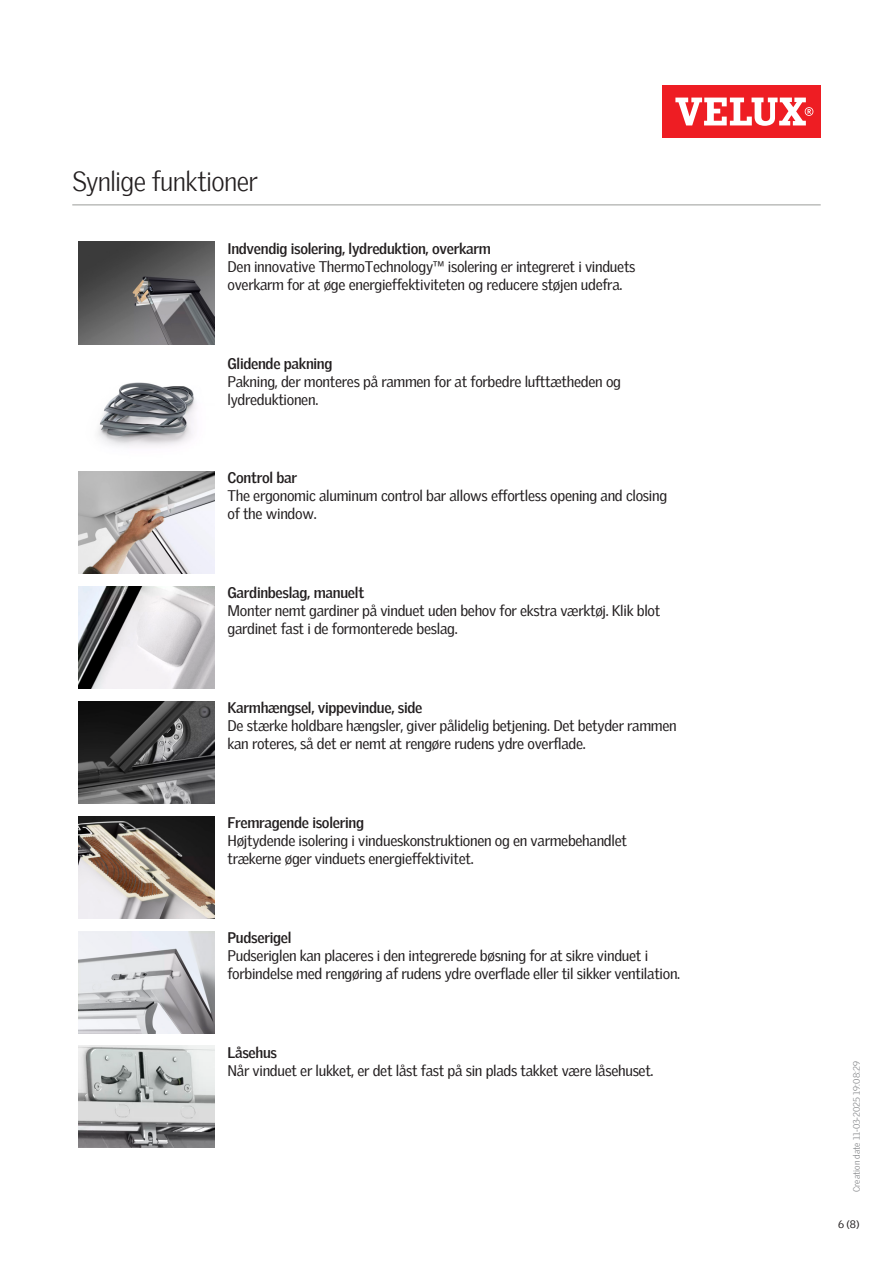
<style>
.page{position:relative;width:893px;height:1263px;background:#fff}
.page>*{position:absolute;margin:0;border:0;box-sizing:border-box;transform-origin:0 0}
.Headline_With_Line_B{font:300 27px "Velux Gothic";letter-spacing:-.025em;color:#231f20}
.Body_Heading{font:15px/18px "Velux Gothic";letter-spacing:-.02em;color:#231f20}
.t1{font:10.5px "Velux Gothic";color:#231f20}
.t2{font:300 9px "Velux Gothic";color:#7c7e81}
.s1{font-weight:700}
</style>
<div class="page">
<div style="left:662px;top:85px;width:159px;height:53px;background:#ee1d23"></div>
<svg style="left:675px;top:98px;width:138px;height:28px"></svg>
<hr style="left:72px;top:204px;width:749px;height:2px;background:#bcbdbb">
<img style="left:79px;top:242px;width:136px;height:102px">
<img style="left:98px;top:382px;width:98px;height:65px">
<img style="left:79px;top:472px;width:136px;height:102px">
<img style="left:79px;top:586px;width:136px;height:103px">
<img style="left:79px;top:701px;width:136px;height:102px">
<img style="left:79px;top:816px;width:136px;height:102px">
<img style="left:79px;top:931px;width:136px;height:102px">
<img style="left:79px;top:1046px;width:136px;height:102px">
<p class="Headline_With_Line_B" style="left:72px;top:161px;width:187px">Synlige funktioner</p>
<p class="Body_Heading" style="left:227px;top:238px;width:409px"><span class="s1">Indvendig isolering, lydreduktion, overkarm<br></span>Den innovative ThermoTechnology™ isolering er integreret i vinduets overkarm for at øge energieffektiviteten og reducere støjen udefra.</p>
<p class="Body_Heading" style="left:227px;top:353px;width:395px"><span class="s1">Glidende pakning<br></span>Pakning, der monteres på rammen for at forbedre lufttætheden og lydreduktionen.</p>
<p class="Body_Heading" style="left:227px;top:468px;width:441px"><span class="s1">Control bar<br></span>The ergonomic aluminum control bar allows effortless opening and closing of the window.</p>
<p class="Body_Heading" style="left:227px;top:582px;width:434px"><span class="s1">Gardinbeslag, manuelt<br></span>Monter nemt gardiner på vinduet uden behov for ekstra værktøj. Klik blot gardinet fast i de formonterede beslag.</p>
<p class="Body_Heading" style="left:227px;top:697px;width:451px"><span class="s1">Karmhængsel, vippevindue, side<br></span>De stærke holdbare hængsler, giver pålidelig betjening. Det betyder rammen kan roteres, så det er nemt at rengøre rudens ydre overflade.</p>
<p class="Body_Heading" style="left:227px;top:812px;width:401px"><span class="s1">Fremragende isolering<br></span>Højtydende isolering i vindueskonstruktionen og en varmebehandlet trækerne øger vinduets energieffektivitet.</p>
<p class="Body_Heading" style="left:227px;top:927px;width:454px"><span class="s1">Pudserigel<br></span>Pudseriglen kan placeres i den integrerede bøsning for at sikre vinduet i forbindelse med rengøring af rudens ydre overflade eller til sikker ventilation.</p>
<p class="Body_Heading" style="left:227px;top:1042px;width:428px"><span class="s1">Låsehus<br></span>Når vinduet er lukket, er det låst fast på sin plads takket være låsehuset.</p>
<p class="t2" style="left:850px;top:1192px;width:132px;rotate:-90deg">Creation date 11-03-2025 19:08:29</p>
<p class="t1" style="left:838px;top:1216px;width:23px">6 (8)</p>
</div>
